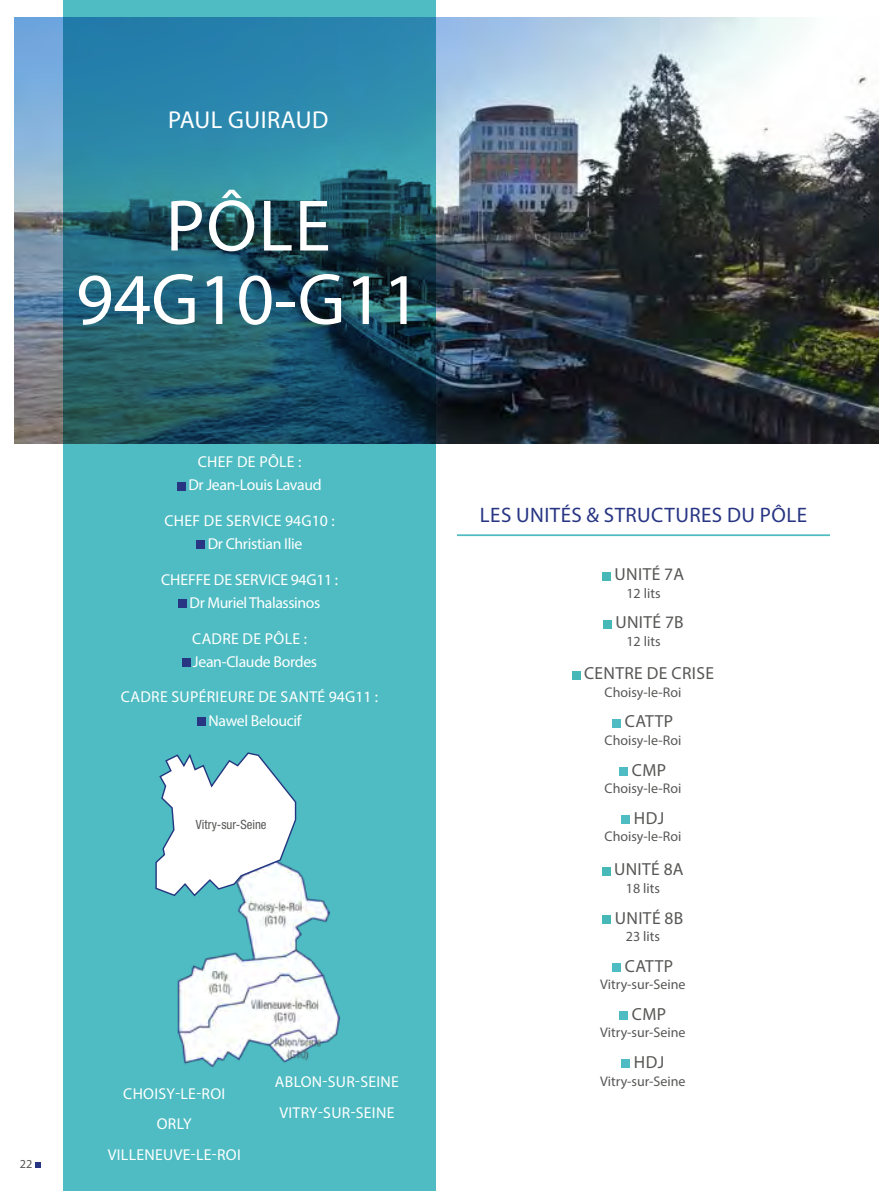
<style>
.page{position:relative;width:893px;height:1191px;background:#fff}
.page>*{position:absolute;margin:0;border:0;box-sizing:border-box;transform-origin:0 0}
.t1{font:73.5px/73.5px "Myriad Pro";color:#fff;text-align:center}
.t2{font:24.5px "Myriad Pro";letter-spacing:.02em;color:#fff}
.t3{font:21px "Myriad Pro";letter-spacing:.02em;color:#283583}
.t4{font:17.5px "Myriad Pro";letter-spacing:.02em;color:#575756}
.t5{font:15.75px/30.6px "Myriad Pro";letter-spacing:.01em;color:#fff}
.t6{font:15.75px/23.3px "Myriad Pro";letter-spacing:-.02em;color:#fff}
.t7{font:15.75px/23.3px "Myriad Pro";letter-spacing:-.025em;color:#fff}
.t8{font:14px "Myriad Pro";color:#575756}
.t9{font:condensed 12.78px "Helvetica Neue LT Std";color:#585857}
.t10{font:12.25px "Myriad Pro";color:#575756}
</style>
<div class="page">
<svg style="left:36px;top:1162px;width:5px;height:5px"></svg>
<img style="left:14px;top:17px;width:864px;height:426px">
<svg style="left:63px;top:0;width:373px;height:1191px;background:#3c99a6"></svg>
<div style="left:177px;top:482px;width:9px;height:8px;background:#283583"></div>
<div style="left:197px;top:540px;width:8px;height:9px;background:#283583"></div>
<div style="left:179px;top:599px;width:8px;height:9px;background:#283583"></div>
<div style="left:182px;top:658px;width:8px;height:8px;background:#283583"></div>
<div style="left:197px;top:717px;width:9px;height:8px;background:#283583"></div>
<hr style="left:457px;top:534px;width:373px;height:2px;background:#4ebcc2">
<div style="left:603px;top:572px;width:8px;height:8px;background:#45b8b7"></div>
<div style="left:603px;top:620px;width:8px;height:8px;background:#45b8b7"></div>
<div style="left:572px;top:671px;width:8px;height:8px;background:#45b8b7"></div>
<div style="left:612px;top:719px;width:9px;height:8px;background:#4ebcc2"></div>
<div style="left:620px;top:767px;width:8px;height:8px;background:#4ebcc2"></div>
<div style="left:622px;top:815px;width:8px;height:8px;background:#4ebcc2"></div>
<div style="left:602px;top:867px;width:9px;height:8px;background:#45b8b7"></div>
<div style="left:603px;top:915px;width:8px;height:8px;background:#45b8b7"></div>
<div style="left:612px;top:963px;width:9px;height:8px;background:#4ebcc2"></div>
<div style="left:620px;top:1011px;width:8px;height:8px;background:#4ebcc2"></div>
<div style="left:622px;top:1059px;width:8px;height:9px;background:#4ebcc2"></div>
<img style="left:165px;top:849px;width:181px;height:223px">
<svg style="left:155px;top:751px;width:142px;height:146px"></svg>
<h2 class="t2" style="left:168px;top:104px;width:162px">PAUL GUIRAUD</h2>
<h1 class="t1" style="left:76px;top:188px;width:346px">PÔLE<br>94G10-G11</h1>
<p class="t6" style="left:188px;top:450px;width:135px;text-indent:9px">CHEF DE PÔLE :<br>Dr Jean-Louis Lavaud</p>
<p class="t5" style="left:208px;top:509px;width:128px;line-height:23.3px;text-indent:-43px">CHEF DE SERVICE 94G10 :<br>Dr Christian Ilie</p>
<p class="t7" style="left:190px;top:567px;width:150px;text-indent:-28px">CHEFFE DE SERVICE 94G11 :<br>Dr Muriel Thalassinos</p>
<p class="t6" style="left:192px;top:626px;width:127px">CADRE DE PÔLE :<br>Jean-Claude Bordes</p>
<p class="t5" style="left:209px;top:685px;width:171px;line-height:23.3px;text-indent:-88px">CADRE SUPÉRIEURE DE SANTÉ 94G11 :<br>Nawel Beloucif</p>
<p class="t9" style="left:196px;top:817px;width:72px">Vitry-sur-Seine</p>
<p class="t10" style="left:20px;top:1155px;width:14px">22</p>
<p class="t5" style="left:108px;top:1078px;width:135px;text-align:center">CHOISY-LE-ROI<br>ORLY<br>VILLENEUVE-LE-ROI</p>
<p class="t5" style="left:275px;top:1066px;width:126px">ABLON-SUR-SEINE<br>VITRY-SUR-SEINE</p>
<h3 class="t3" style="left:480px;top:502px;width:329px">LES UNITÉS &amp; STRUCTURES DU PÔLE</h3>
<p class="t4" style="left:615px;top:563px;width:71px">UNITÉ 7A</p>
<p class="t8" style="left:626px;top:584px;width:36px">12 lits</p>
<p class="t4" style="left:615px;top:612px;width:70px">UNITÉ 7B</p>
<p class="t8" style="left:626px;top:632px;width:36px">12 lits</p>
<p class="t4" style="left:584px;top:662px;width:131px">CENTRE DE CRISE</p>
<p class="t8" style="left:605px;top:683px;width:78px">Choisy-le-Roi</p>
<p class="t4" style="left:625px;top:711px;width:50px">CATTP</p>
<p class="t8" style="left:605px;top:731px;width:78px">Choisy-le-Roi</p>
<p class="t4" style="left:632px;top:759px;width:36px">CMP</p>
<p class="t8" style="left:605px;top:779px;width:78px">Choisy-le-Roi</p>
<p class="t4" style="left:634px;top:807px;width:32px">HDJ</p>
<p class="t8" style="left:605px;top:828px;width:78px">Choisy-le-Roi</p>
<p class="t4" style="left:614px;top:858px;width:71px">UNITÉ 8A</p>
<p class="t8" style="left:626px;top:879px;width:36px">18 lits</p>
<p class="t4" style="left:615px;top:907px;width:70px">UNITÉ 8B</p>
<p class="t8" style="left:626px;top:927px;width:36px">23 lits</p>
<p class="t4" style="left:625px;top:955px;width:50px">CATTP</p>
<p class="t8" style="left:600px;top:976px;width:87px">Vitry-sur-Seine</p>
<p class="t4" style="left:632px;top:1003px;width:36px">CMP</p>
<p class="t8" style="left:600px;top:1024px;width:87px">Vitry-sur-Seine</p>
<p class="t4" style="left:634px;top:1051px;width:32px">HDJ</p>
<p class="t8" style="left:600px;top:1072px;width:87px">Vitry-sur-Seine</p>
</div>
